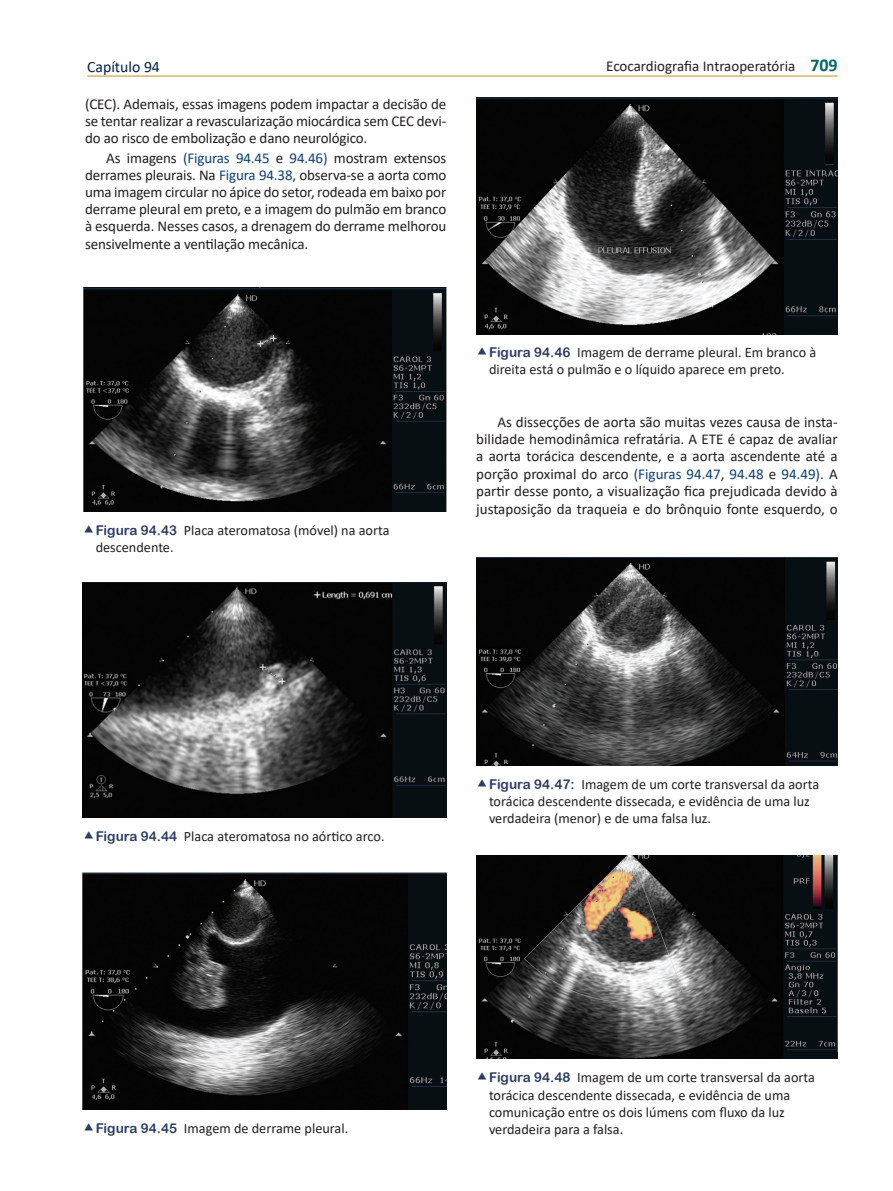
<style>
.page{position:relative;width:893px;height:1191px;background:#fff}
.page>*{position:absolute;margin:0;border:0;box-sizing:border-box;transform-origin:0 0}
.t1{font:15.75px "Calibri";color:#05204a}
.t2{font:15px/17.1px "Calibri";letter-spacing:-.01em;color:#231f20;text-align:justify}
.t3{font:14.25px/17.1px "Calibri";color:#231f20}
.s1{font-weight:700;font-size:18px;color:#006769}
.s2{color:#0f4176}
.s3{font-family:"Arial Rounded MT Bold";font-size:13.5px;color:#2b3d62}
</style>
<div class="page">
<hr style="left:87px;top:76px;width:751px;height:1px;background:#bb921e">
<img style="left:83px;top:288px;width:364px;height:223px">
<img style="left:83px;top:582px;width:363px;height:236px">
<img style="left:83px;top:872px;width:364px;height:237px">
<img style="left:476px;top:98px;width:362px;height:236px">
<img style="left:476px;top:558px;width:362px;height:207px">
<img style="left:476px;top:855px;width:362px;height:203px">
<p class="t1" style="left:87px;top:56px;width:74px">Capítulo 94</p>
<p class="t2" style="left:606px;top:57px;width:233px">Ecocardiografia Intraoperatória <span class="s1">709</span></p>
<p class="t2" style="left:85px;top:95px;width:363px">(CEC). Ademais, essas imagens podem impactar a decisão de se tentar realizar a revascularização miocárdica sem CEC devi&shy;do ao risco de embolização e dano neurológico.</p>
<p class="t2" style="left:85px;top:149px;width:363px;text-indent:21px">As imagens <span class="s2">(Figuras 94.45</span> e <span class="s2">94.46)</span> mostram extensos derrames pleurais. Na <span class="s2">Figura 94.38</span>, observa-se a aorta como uma imagem circular no ápice do setor, rodeada em baixo por derrame pleural em preto, e a imagem do pulmão em branco à esquerda. Nesses casos, a drenagem do derrame melhorou sensivelmente a ventilação mecânica.</p>
<p class="t3" style="left:489px;top:343px;width:329px"><span class="s3">Figura 94.46</span> Imagem de derrame pleural. Em branco à direita está o pulmão e o líquido aparece em preto.</p>
<p class="t3" style="left:96px;top:521px;width:295px"><span class="s3">Figura 94.43</span> Placa ateromatosa (móvel) na aorta descendente.</p>
<p class="t2" style="left:476px;top:412px;width:363px;text-indent:21px">As dissecções de aorta são muitas vezes causa de insta&shy;bilidade hemodinâmica refratária. A ETE é capaz de avaliar a aorta torácica descendente, e a aorta ascendente até a porção proximal do arco <span class="s2">(Figuras 94.47</span>, <span class="s2">94.48</span> e <span class="s2">94.49)</span>. A partir desse ponto, a visualização fica prejudicada devido à justaposição da traqueia e do brônquio fonte esquerdo, o</p>
<p class="t3" style="left:96px;top:827px;width:290px"><span class="s3">Figura 94.44</span> Placa ateromatosa no aórtico arco.</p>
<p class="t3" style="left:489px;top:775px;width:332px"><span class="s3">Figura 94.47:</span> Imagem de um corte transversal da aorta torácica descendente dissecada, e evidência de uma luz verdadeira (menor) e de uma falsa luz.</p>
<p class="t3" style="left:96px;top:1119px;width:254px"><span class="s3">Figura 94.45</span> Imagem de derrame pleural.</p>
<p class="t3" style="left:489px;top:1068px;width:327px"><span class="s3">Figura 94.48</span> Imagem de um corte transversal da aorta torácica descendente dissecada, e evidência de uma comunicação entre os dois lúmens com fluxo da luz verdadeira para a falsa.</p>
</div>
